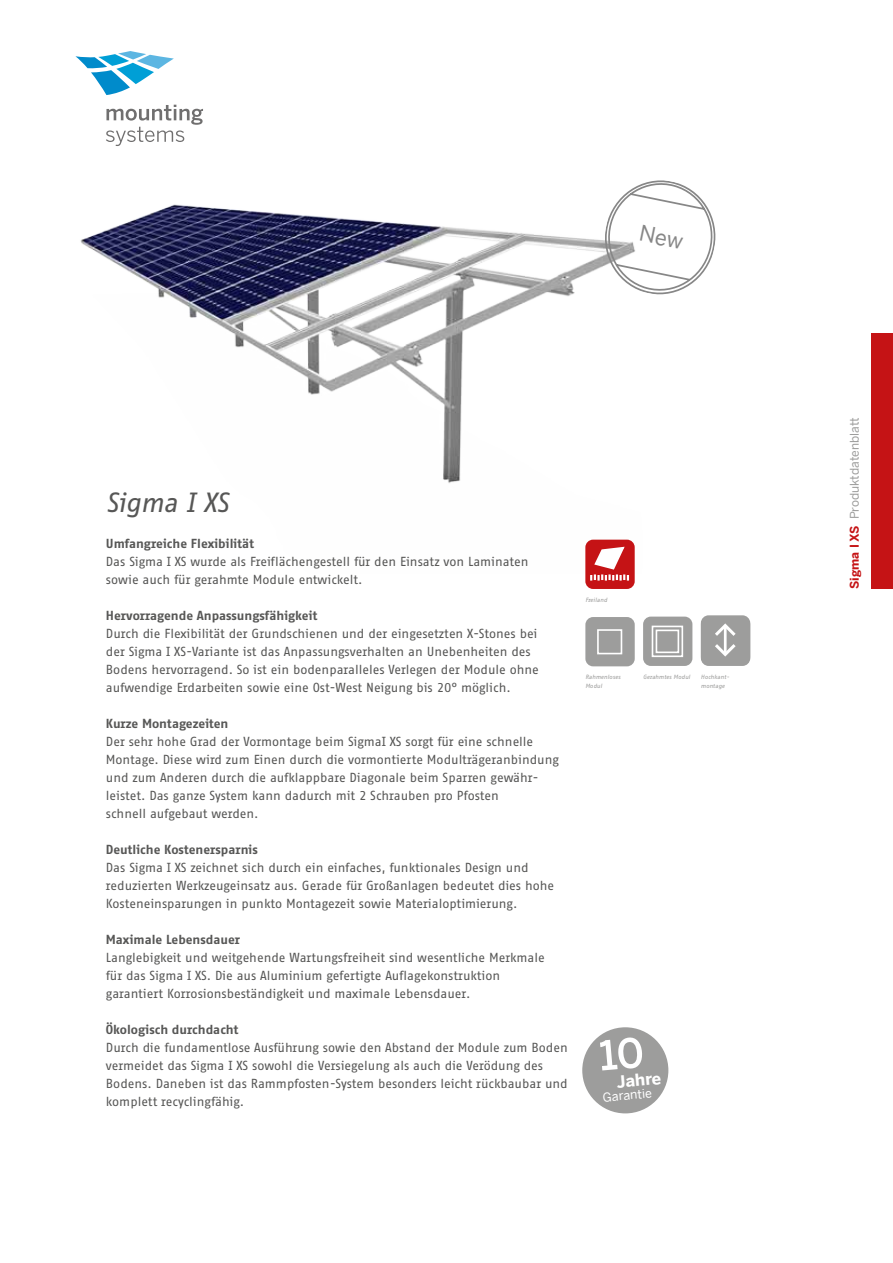
<style>
.page{position:relative;width:893px;height:1263px;background:#fff}
.page>*{position:absolute;margin:0;border:0;box-sizing:border-box;transform-origin:0 0}
.t1{font:italic 27px "Fago Office Sans";letter-spacing:-.025em;color:#575756}
.t2{font:700 16.5px "Benton Sans";color:#fff}
.t3{font:12.75px/18px "Fago Office Sans";letter-spacing:-.005em;color:#575756}
.t4{font:700 12.75px "Fago Office Sans";letter-spacing:-.005em;color:#575756}
.t5{font:12.3px "Benton Sans";color:#fff}
.t6{font:12px "Benton Sans";color:#9d9d9c}
.t7{font:italic 6px/9px "Fago Office Sans";color:#9d9d9c}
.s1{font-weight:700;color:#c51315}
</style>
<div class="page">
<svg style="left:106px;top:105px;width:97px;height:24px"></svg>
<svg style="left:75px;top:51px;width:99px;height:44px"></svg>
<div style="left:872px;top:334px;width:21px;height:255px;background:#c51315"></div>
<img style="left:80px;top:129px;width:555px;height:416px">
<div style="left:582px;top:1027px;width:86px;height:86px;background:#9d9d9c;border-radius:50%"></div>
<svg style="left:600px;top:1037px;width:42px;height:33px"></svg>
<div style="left:585px;top:540px;width:50px;height:49px;background:#c51315;border-radius:8px"></div>
<svg style="left:590px;top:546px;width:39px;height:35px"></svg>
<div style="left:643px;top:617px;width:49px;height:49px;background:#9d9d9c;border-radius:8px"></div>
<div style="left:652px;top:626px;width:31px;height:31px;border:2px solid #fff"></div>
<div style="left:656px;top:630px;width:23px;height:23px;border:2px solid #fff"></div>
<svg style="left:701px;top:617px;width:49px;height:49px"></svg>
<div style="left:585px;top:617px;width:50px;height:49px;background:#9d9d9c;border-radius:8px"></div>
<div style="left:597px;top:629px;width:25px;height:25px;border:2px solid #fff"></div>
<div style="left:701px;top:615px;width:49px;height:50px;background:#9d9d9c;border-radius:8px"></div>
<svg style="left:715px;top:623px;width:21px;height:34px"></svg>
<svg style="left:595px;top:171px;width:121px;height:133px"></svg>
<h1 class="t1" style="left:106px;top:487px;width:124px">Sigma I XS</h1>
<p class="t4" style="left:106px;top:536px;width:150px">Umfangreiche Flexibilität</p>
<p class="t3" style="left:106px;top:553px;width:424px">Das Sigma I XS wurde als Freiflächengestell für den Einsatz von Laminaten sowie auch für gerahmte Module entwickelt.</p>
<p class="t4" style="left:106px;top:608px;width:213px">Hervorragende Anpassungsfähigkeit</p>
<p class="t3" style="left:106px;top:625px;width:434px">Durch die Flexibilität der Grundschienen und der eingesetzten X-Stones bei der Sigma I XS-Variante ist das Anpassungsverhalten an Unebenheiten des Bodens hervorragend. So ist ein bodenparalleles Verlegen der Module ohne aufwendige Erdarbeiten sowie eine Ost-West Neigung bis 20° möglich.</p>
<p class="t4" style="left:106px;top:716px;width:124px">Kurze Montagezeiten</p>
<p class="t3" style="left:106px;top:733px;width:455px">Der sehr hohe Grad der Vormontage beim SigmaI XS sorgt für eine schnelle Montage. Diese wird zum Einen durch die vormontierte Modulträgeranbindung und zum Anderen durch die aufklappbare Diagonale beim Sparren gewähr&shy;leistet. Das ganze System kann dadurch mit 2 Schrauben pro Pfosten<br>schnell aufgebaut werden.</p>
<p class="t4" style="left:106px;top:842px;width:153px">Deutliche Kostenersparnis</p>
<p class="t3" style="left:106px;top:859px;width:450px">Das Sigma I XS zeichnet sich durch ein einfaches, funktionales Design und reduzierten Werkzeugeinsatz aus. Gerade für Großanlagen bedeutet dies hohe<br>Kosteneinsparungen in punkto Montagezeit sowie Materialoptimierung.</p>
<p class="t4" style="left:106px;top:932px;width:136px">Maximale Lebensdauer</p>
<p class="t3" style="left:106px;top:949px;width:440px">Langlebigkeit und weitgehende Wartungsfreiheit sind wesentliche Merkmale für das Sigma I XS. Die aus Aluminium gefertigte Auflagekonstruktion garantiert Korrosionsbeständigkeit und maximale Lebensdauer.</p>
<p class="t4" style="left:106px;top:1022px;width:134px">Ökologisch durchdacht</p>
<p class="t3" style="left:106px;top:1039px;width:463px">Durch die fundamentlose Ausführung sowie den Abstand der Module zum Boden vermeidet das Sigma I XS sowohl die Versiegelung als auch die Verödung des Bodens. Daneben ist das Rammpfosten-System besonders leicht rückbaubar und komplett recyclingfähig.</p>
<p class="t7" style="left:585px;top:595px;width:23px">Freiland</p>
<p class="t7" style="left:585px;top:673px;width:37px">Rahmenloses<br>Modul</p>
<p class="t7" style="left:701px;top:671px;width:32px">Orientation portrait</p>
<p class="t7" style="left:643px;top:672px;width:49px">Gerahmtes Modul</p>
<p class="t7" style="left:701px;top:672px;width:30px">Hochkant&shy;montage</p>
<p class="t2" style="left:616px;top:1072px;width:46px;rotate:-5deg">Jahre</p>
<p class="t5" style="left:602px;top:1090px;width:51px;rotate:-5deg">Garantie</p>
<p class="t6" style="left:847px;top:589px;width:173px;rotate:-90deg"><span class="s1">Sigma I XS</span> Produktdatenblatt</p>
</div>
